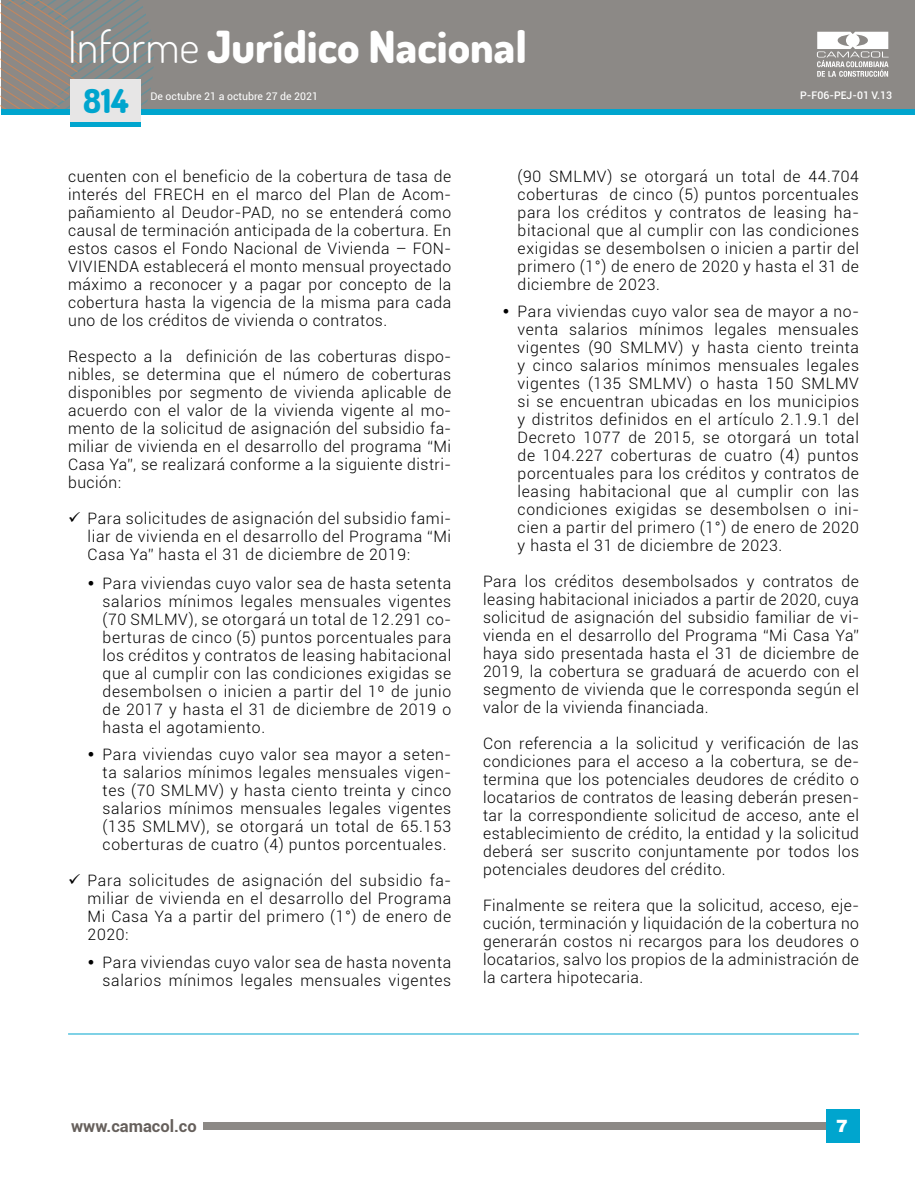
<style>
.page{position:relative;width:915px;height:1191px;background:#fff}
.page>*{position:absolute;margin:0;border:0;box-sizing:border-box;transform-origin:0 0}
.t1{font:800 44.25px "Dosis";color:#fff}
.t2{font:800 33px "Dosis";color:#00a5ce}
.t3{font:900 19.5px "Roboto";color:#fff}
.t4{font:900 19.5px "Helvetica";color:#fff}
.t5{font:700 16.5px "Roboto";color:#66605c}
.t6{font:300 15.75px/18px "Roboto";letter-spacing:.04em;color:#000;text-align:justify}
.t7{font:10.5px "Roboto";color:#fff}
.t8{font:500 10.5px "Roboto";color:#fff}
.s1{font-weight:300}
</style>
<div class="page">
<div style="left:203px;top:1122px;width:655px;height:7px;background:#8c8986"></div>
<div style="left:825px;top:1109px;width:33px;height:34px;background:#00a5ce"></div>
<div style="left:1px;top:0;width:913px;height:108px;background:#8c8986"></div>
<div style="left:1px;top:109px;width:913px;height:5px;background:#00a5ce"></div>
<svg style="left:1px;top:0;width:158px;height:109px"></svg>
<svg style="left:816px;top:32px;width:72px;height:45px"></svg>
<div style="left:70px;top:122px;width:70px;height:5px;background:#00a5ce"></div>
<div style="left:70px;top:79px;width:70px;height:43px;background:#e7e6e6"></div>
<hr style="left:68px;top:1033px;width:790px;height:1px;background:#00a5ce">
<h1 class="t1" style="left:68px;top:18px;width:460px"><span class="s1">Informe</span> Jurídico Nacional</h1>
<h2 class="t2" style="left:83px;top:80px;width:47px">814</h2>
<p class="t7" style="left:150px;top:89px;width:169px">De octubre 21 a octubre 27 de 2021</p>
<p class="t8" style="left:800px;top:87px;width:93px">P-F06-PEJ-01 V.13</p>
<p class="t6" style="left:68px;top:167px;width:384px">cuenten con el beneficio de la cobertura de tasa de interés del FRECH en el marco del Plan de Acom&shy;pañamiento al Deudor-PAD, no se entenderá como causal de terminación anticipada de la cobertura. En estos casos el Fondo Nacional de Vivienda – FON-VIVIENDA establecerá el monto mensual proyectado máximo a reconocer y a pagar por concepto de la cobertura hasta la vigencia de la misma para cada uno de los créditos de vivienda o contratos.</p>
<p class="t6" style="left:68px;top:347px;width:384px">Respecto a la definición de las coberturas dispo&shy;nibles, se determina que el número de coberturas disponibles por segmento de vivienda aplicable de acuerdo con el valor de la vivienda vigente al mo&shy;mento de la solicitud de asignación del subsidio fa&shy;miliar de vivienda en el desarrollo del programa “Mi Casa Ya”, se realizará conforme a la siguiente distri&shy;bución:</p>
<p class="t6" style="left:88px;top:509px;width:365px;text-indent:-19px">✓ Para solicitudes de asignación del subsidio fami&shy;liar de vivienda en el desarrollo del Programa “Mi Casa Ya” hasta el 31 de diciembre de 2019:</p>
<p class="t6" style="left:103px;top:573px;width:350px;text-indent:-15px">• Para viviendas cuyo valor sea de hasta setenta salarios mínimos legales mensuales vigentes (70 SMLMV), se otorgará un total de 12.291 co&shy;berturas de cinco (5) puntos porcentuales para los créditos y contratos de leasing habitacional que al cumplir con las condiciones exigidas se desembolsen o inicien a partir del 1º de junio de 2017 y hasta el 31 de diciembre de 2019 o hasta el agotamiento.</p>
<p class="t6" style="left:103px;top:744px;width:350px;text-indent:-15px">• Para viviendas cuyo valor sea mayor a seten&shy;ta salarios mínimos legales mensuales vigen&shy;tes (70 SMLMV) y hasta ciento treinta y cinco salarios mínimos mensuales legales vigentes (135 SMLMV), se otorgará un total de 65.153 coberturas de cuatro (4) puntos porcentuales.</p>
<p class="t6" style="left:88px;top:870px;width:365px;text-indent:-19px">✓ Para solicitudes de asignación del subsidio fa&shy;miliar de vivienda en el desarrollo del Programa Mi Casa Ya a partir del primero (1°) de enero de 2020:</p>
<p class="t6" style="left:88px;top:953px;width:365px;text-align:right">• Para viviendas cuyo valor sea de hasta noventa salarios mínimos legales mensuales vigentes</p>
<p class="t6" style="left:517px;top:167px;width:343px">(90 SMLMV) se otorgará un total de 44.704 coberturas de cinco (5) puntos porcentuales para los créditos y contratos de leasing ha&shy;bitacional que al cumplir con las condiciones exigidas se desembolsen o inicien a partir del primero (1°) de enero de 2020 y hasta el 31 de diciembre de 2023.</p>
<p class="t6" style="left:517px;top:302px;width:343px;text-indent:-15px">• Para viviendas cuyo valor sea de mayor a no&shy;venta salarios mínimos legales mensuales vigentes (90 SMLMV) y hasta ciento treinta y cinco salarios mínimos mensuales legales vigentes (135 SMLMV) o hasta 150 SMLMV si se encuentran ubicadas en los municipios y distritos definidos en el artículo 2.1.9.1 del Decreto 1077 de 2015, se otorgará un total de 104.227 coberturas de cuatro (4) puntos porcentuales para los créditos y contratos de leasing habitacional que al cumplir con las condiciones exigidas se desembolsen o ini&shy;cien a partir del primero (1°) de enero de 2020 y hasta el 31 de diciembre de 2023.</p>
<p class="t6" style="left:483px;top:572px;width:377px">Para los créditos desembolsados y contratos de leasing habitacional iniciados a partir de 2020, cuya solicitud de asignación del subsidio familiar de vi&shy;vienda en el desarrollo del Programa “Mi Casa Ya” haya sido presentada hasta el 31 de diciembre de 2019, la cobertura se graduará de acuerdo con el segmento de vivienda que le corresponda según el valor de la vivienda financiada.</p>
<p class="t6" style="left:483px;top:734px;width:377px">Con referencia a la solicitud y verificación de las condiciones para el acceso a la cobertura, se de&shy;termina que los potenciales deudores de crédito o locatarios de contratos de leasing deberán presen&shy;tar la correspondiente solicitud de acceso, ante el establecimiento de crédito, la entidad y la solicitud deberá ser suscrito conjuntamente por todos los potenciales deudores del crédito.</p>
<p class="t6" style="left:483px;top:896px;width:377px">Finalmente se reitera que la solicitud, acceso, eje&shy;cución, terminación y liquidación de la cobertura no generarán costos ni recargos para los deudores o locatarios, salvo los propios de la administración de la cartera hipotecaria.</p>
<p class="t5" style="left:71px;top:1114px;width:127px">www.camacol.co</p>
<p class="t3" style="left:836px;top:1114px;width:13px">1</p>
<p class="t4" style="left:836px;top:1118px;width:13px">7</p>
</div>
